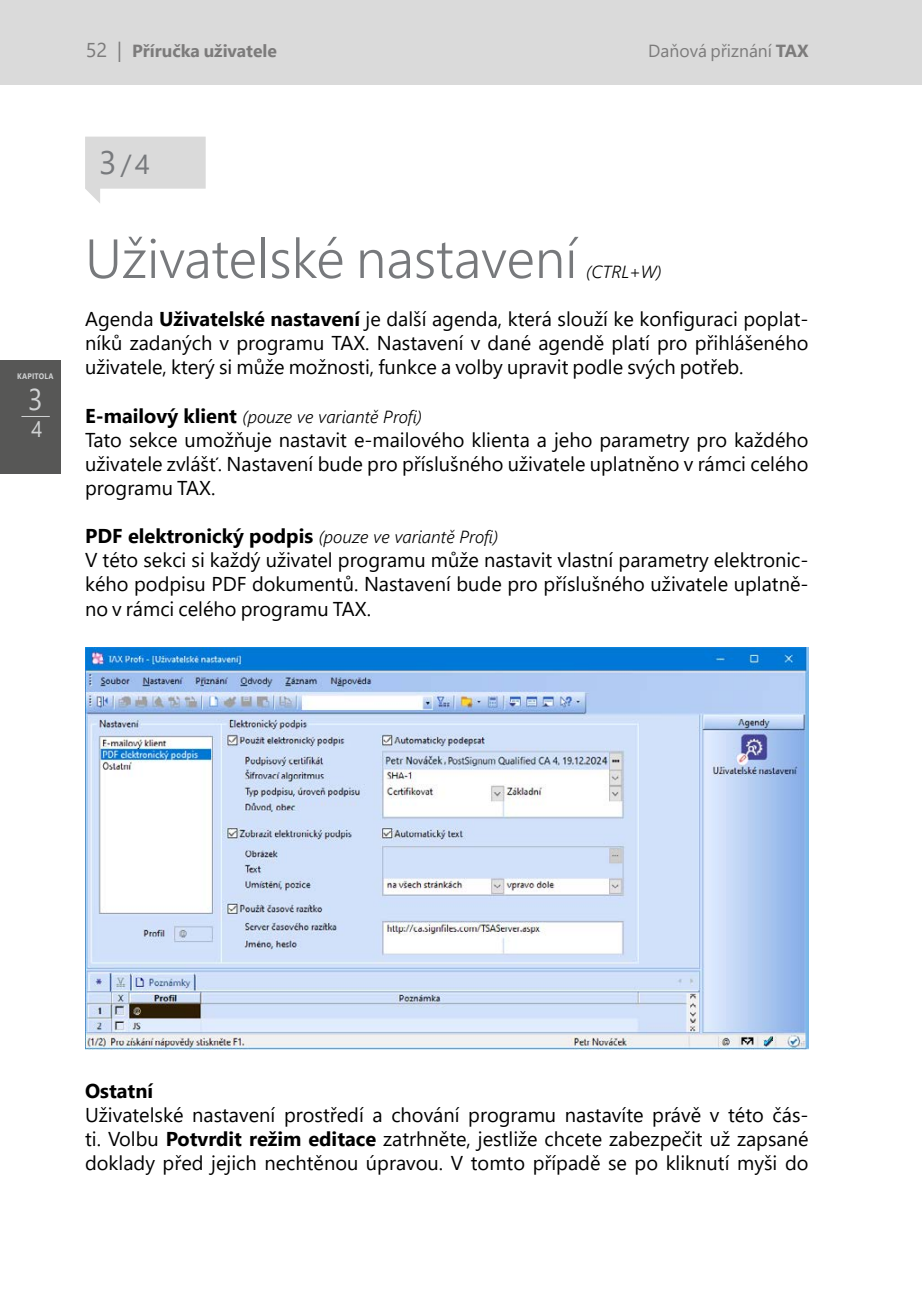
<style>
.page{position:relative;width:922px;height:1312px;background:#fff}
.page>*{position:absolute;margin:0;border:0;box-sizing:border-box;transform-origin:0 0}
.t1{font:300 55px "Segoe UI";color:#77797c}
.t2{font:30px "Segoe UI";color:#d1d3d4;scale:.9 1}
.t3{font:27.5px "Segoe UI";color:#77797c}
.t4{font:22.5px "Segoe UI";color:#d1d3d4;scale:.9 1}
.t5{font:20px/24px "Segoe UI";color:#000;text-align:justify}
.t6{font:700 20px "Segoe UI";color:#000}
.t7{font:italic 300 17.5px "Segoe UI";color:#000}
.t8{font:700 17.5px "Segoe UI";color:#7c7b7b}
.t9{font:17.5px "Segoe UI";color:#7c7b7b}
.t10{font:700 8px "Segoe UI";letter-spacing:.03em;color:#d1d3d4;scale:.9 1}
.s1{font-weight:400;font-size:20px}
.s2{font-weight:700}
.s3{font-size:32.5px}
.s4{font-weight:700;font-style:normal;font-size:20px}
</style>
<div class="page">
<div style="left:0;top:0;width:921px;height:85px;background:#dadada"></div>
<div style="left:85px;top:137px;width:121px;height:52px;background:#dadada"></div>
<svg style="left:86px;top:189px;width:14px;height:14px"></svg>
<img style="left:85px;top:647px;width:723px;height:402px">
<div style="left:0;top:360px;width:60px;height:113px;background:#575756"></div>
<svg style="left:21px;top:416px;width:29px;height:1px"></svg>
<p class="t8" style="left:86px;top:34px;width:193px"><span class="s1">52 |</span> Příručka uživatele</p>
<p class="t9" style="left:648px;top:34px;width:162px">Daňová přiznání <span class="s2">TAX</span></p>
<p class="t10" style="left:17px;top:368px;width:42px">KAPITOLA</p>
<h2 class="t2" style="left:28px;top:370px;width:18px">3</h2>
<p class="t4" style="left:32px;top:407px;width:14px">4</p>
<h3 class="t3" style="left:99px;top:139px;width:52px"><span class="s3">3</span> / 4</h3>
<h1 class="t1" style="left:85px;top:206px;width:493px">Uživatelské nastavení</h1>
<p class="t7" style="left:586px;top:255px;width:77px">(CTRL+W)</p>
<p class="t5" style="left:85px;top:305px;width:724px">Agenda <span class="s2">Uživatelské nastavení</span> je další agenda, která slouží ke konfiguraci poplat&shy;níků zadaných v programu TAX. Nastavení v dané agendě platí pro přihlášeného uživatele, který si může možnosti, funkce a volby upravit podle svých potřeb.</p>
<p class="t7" style="left:85px;top:400px;width:338px"><span class="s4">E-mailový klient</span> (pouze ve variantě Profi)</p>
<p class="t5" style="left:85px;top:426px;width:724px">Tato sekce umožňuje nastavit e-mailového klienta a jeho parametry pro každého uživatele zvlášť. Nastavení bude pro příslušného uživatele uplatněno v rámci celého programu TAX.</p>
<p class="t7" style="left:85px;top:520px;width:414px"><span class="s4">PDF elektronický podpis</span> (pouze ve variantě Profi)</p>
<p class="t5" style="left:85px;top:546px;width:724px">V této sekci si každý uživatel programu může nastavit vlastní parametry elektronic&shy;kého podpisu PDF dokumentů. Nastavení bude pro příslušného uživatele uplatně&shy;no v rámci celého programu TAX.</p>
<p class="t6" style="left:85px;top:1071px;width:70px">Ostatní</p>
<p class="t5" style="left:85px;top:1100px;width:724px">Uživatelské nastavení prostředí a chování programu nastavíte právě v této čás&shy;ti. Volbu <span class="s2">Potvrdit režim editace</span> zatrhněte, jestliže chcete zabezpečit už zapsané doklady před jejich nechtěnou úpravou. V tomto případě se po kliknutí myši do</p>
</div>
